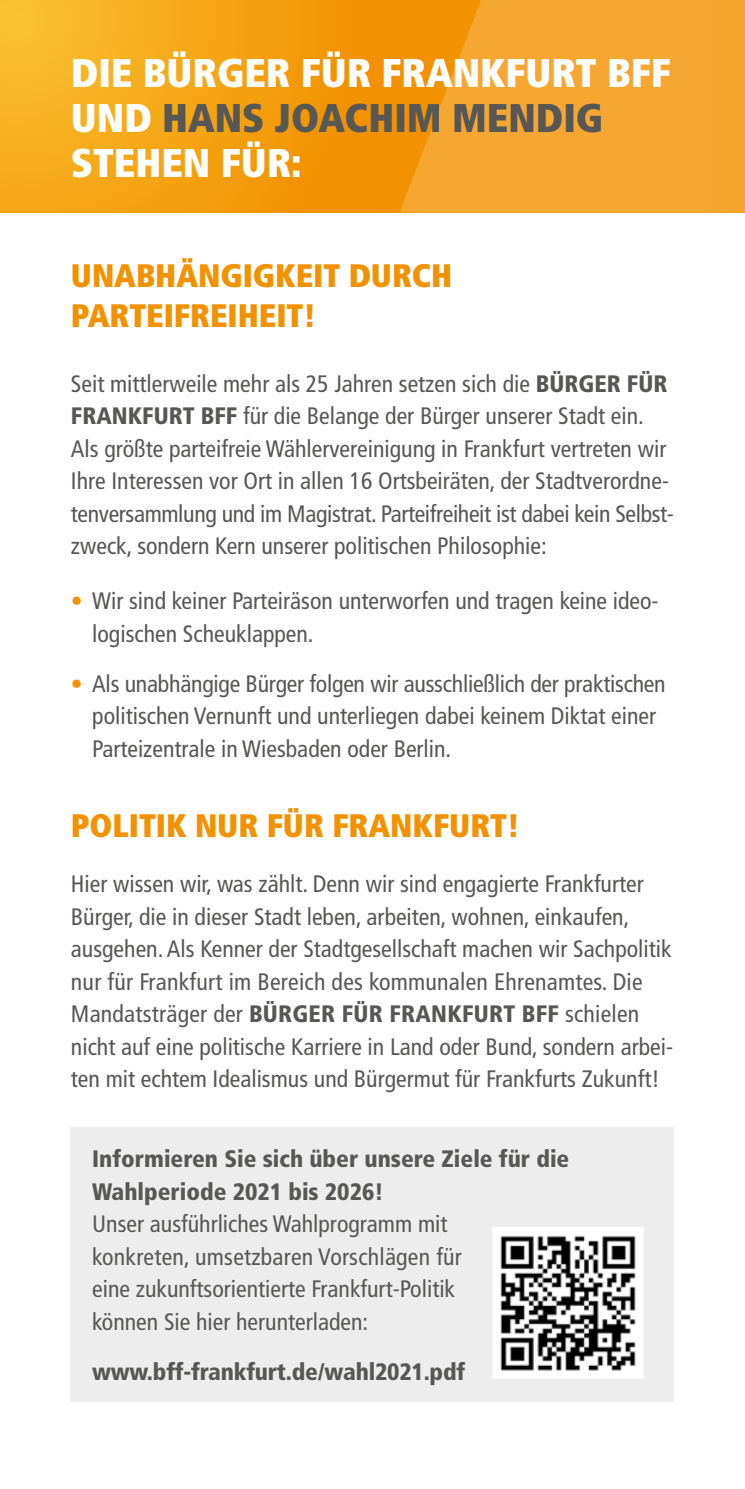
<style>
.page{position:relative;width:745px;height:1489px;background:#fff}
.page>*{position:absolute;margin:0;border:0;box-sizing:border-box;transform-origin:0 0}
.t1{font:900 condensed 40px/45px "Frutiger LT Std";color:#fff}
.t2{font:900 condensed 32.5px/40px "Frutiger LT Std";color:#f39200}
.t3{font:condensed 23.75px/32.5px "Frutiger LT Std";color:#575756}
.t4{font:900 condensed 23.75px/32.5px "Frutiger LT Std";color:#575756}
.s1{color:#575756}
.s2{font-weight:900}
.s3{color:#f39200}
</style>
<div class="page">
<div style="left:0;top:0;width:744px;height:213px;background:#f39200"></div>
<svg style="left:0;top:0;width:286px;height:213px;fill:#f5a918"></svg>
<svg style="left:399px;top:0;width:345px;height:213px;fill:#f5a732"></svg>
<div style="left:71px;top:1127px;width:602px;height:274px;background:#ededed"></div>
<img style="left:492px;top:1227px;width:151px;height:151px">
<h1 class="t1" style="left:71px;top:50px;width:601px">DIE BÜRGER FÜR FRANKFURT BFF<br>UND <span class="s1">HANS JOACHIM MENDIG<br></span>STEHEN FÜR:</h1>
<h2 class="t2" style="left:71px;top:255px;width:382px">UNABHÄNGIGKEIT DURCH<br>PARTEIFREIHEIT!</h2>
<p class="t3" style="left:71px;top:367px;width:604px">Seit mittlerweile mehr als 25 Jahren setzen sich die <span class="s2">BÜRGER FÜR FRANKFURT BFF</span> für die Belange der Bürger unserer Stadt ein.<br>Als größte parteifreie Wählervereinigung in Frankfurt vertreten wir Ihre Interessen vor Ort in allen 16 Ortsbeiräten, der Stadtverordne&shy;tenversammlung und im Magistrat. Parteifreiheit ist dabei kein Selbst&shy;zweck, sondern Kern unserer politischen Philosophie:</p>
<p class="t3" style="left:92px;top:585px;width:567px;text-indent:-21px"><span class="s3">•</span> Wir sind keiner Parteiräson unterworfen und tragen keine ideo&shy;logischen Scheuklappen.</p>
<p class="t3" style="left:92px;top:667px;width:574px;text-indent:-21px"><span class="s3">•</span> Als unabhängige Bürger folgen wir ausschließlich der praktischen politischen Vernunft und unterliegen dabei keinem Diktat einer<br>Parteizentrale in Wiesbaden oder Berlin.</p>
<h2 class="t2" style="left:71px;top:805px;width:450px">POLITIK NUR FÜR FRANKFURT!</h2>
<p class="t3" style="left:71px;top:867px;width:603px">Hier wissen wir, was zählt. Denn wir sind engagierte Frankfurter Bürger, die in dieser Stadt leben, arbeiten, wohnen, einkaufen, ausgehen. Als Kenner der Stadtgesellschaft machen wir Sachpolitik nur für Frankfurt im Bereich des kommunalen Ehrenamtes. Die Mandatsträger der <span class="s2">BÜRGER FÜR FRANKFURT BFF</span> schielen nicht auf eine politische Karriere in Land oder Bund, sondern arbei&shy;ten mit echtem Idealismus und Bürgermut für Frankfurts Zukunft!</p>
<p class="t4" style="left:92px;top:1142px;width:478px">Informieren Sie sich über unsere Ziele für die<br>Wahlperiode 2021 bis 2026!</p>
<p class="t3" style="left:92px;top:1207px;width:371px">Unser ausführliches Wahlprogramm mit konkreten, umsetzbaren Vorschlägen für eine zukunftsorientierte Frankfurt-Politik können Sie hier herunterladen:</p>
<p class="t4" style="left:92px;top:1354px;width:374px">www.bff-frankfurt.de/wahl2021.pdf</p>
</div>
